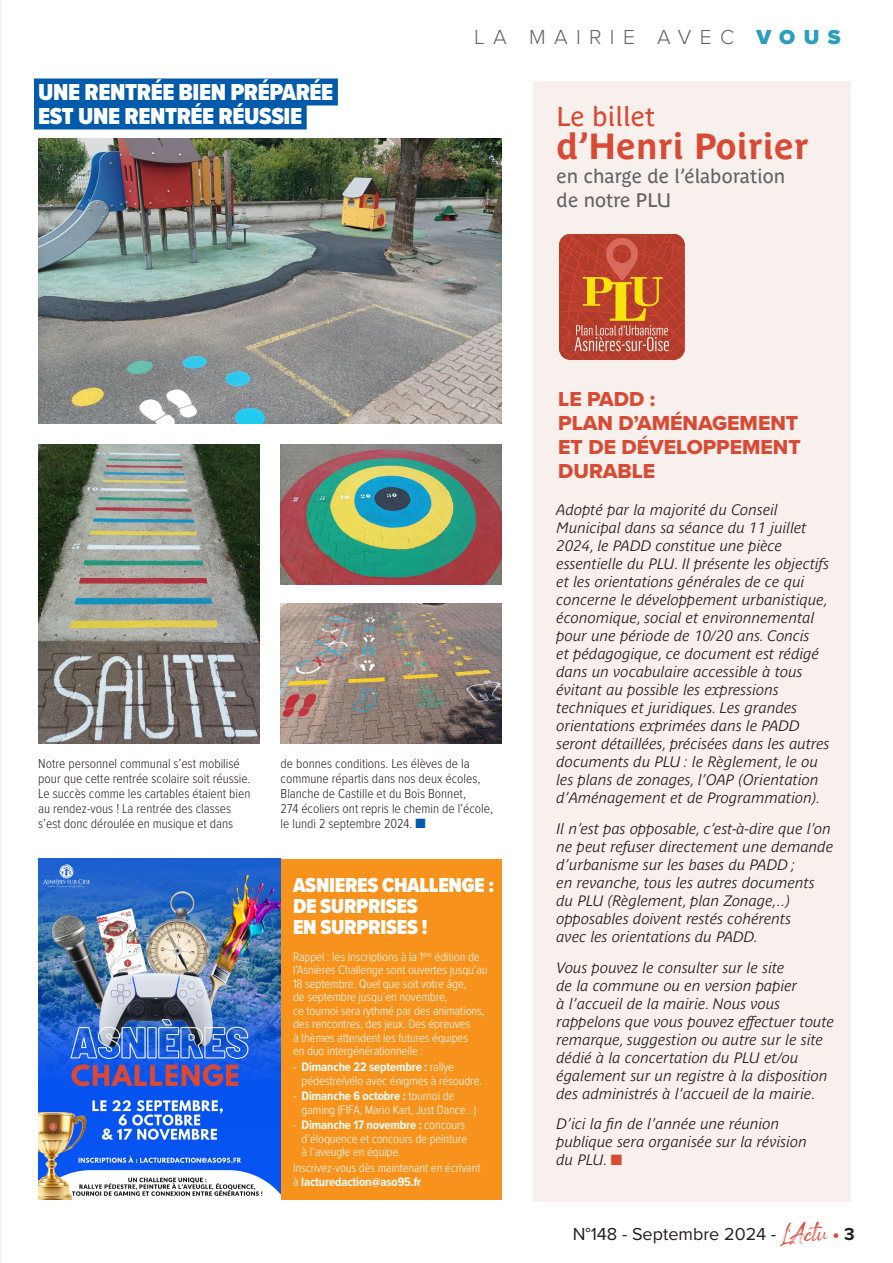
<style>
.page{position:relative;width:893px;height:1263px;background:#fff}
.page>*{position:absolute;margin:0;border:0;box-sizing:border-box;transform-origin:0 0}
.Titre{font:700 36px "Parisine Plus Std";color:#d94a35}
.Titre-2{font:27px "Parisine Plus Std";color:#d94a35}
.Titre-3{font:900 24px "Proxima Nova Cond";letter-spacing:-.015em;color:#fff}
.TEXTE{font:21px/24px "Proxima Nova Extrabld";color:#d94a35}
.Titre-4{font:900 21px/21px "Proxima Nova Cond";letter-spacing:-.015em;color:#fff}
.TEXTE-2{font:300 21px "Proxima Nova";letter-spacing:.4em;color:#636366}
.Titre-5{font:19.5px/24px "Parisine Plus Std";color:#636366}
.TEXTE-3{font:18px "Proxima Nova";color:#231f20}
.TEXTE-4{font:italic 15px/18px "Parisine Plus Std Gris";letter-spacing:.005em;color:#231f20}
.Titre-6{font:300 13.5px/15px "Proxima Nova Cond";color:#231f20}
.Titre-7{font:300 12.75px/13.5px "Proxima Nova Cond";letter-spacing:-.01em;color:#fff}
.s1{font-weight:900;color:#2b9fbb}
.s2{color:#015aaa}
.s3{font-weight:700}
.s4{color:#d94a35}
.s5{font-family:"Spartwell";font-size:24px;color:#d94a35}
.s6{font-weight:900;color:#d94a35}
</style>
<div class="page">
<div style="left:533px;top:81px;width:317px;height:1121px;background:#f8f0ec"></div>
<img style="left:559px;top:234px;width:125px;height:126px">
<div style="left:34px;top:78px;width:304px;height:27px;background:#015aaa"></div>
<div style="left:34px;top:102px;width:273px;height:27px;background:#015aaa"></div>
<img style="left:38px;top:139px;width:464px;height:284px">
<img style="left:38px;top:444px;width:221px;height:300px">
<img style="left:281px;top:444px;width:221px;height:141px">
<img style="left:281px;top:603px;width:221px;height:141px">
<div style="left:38px;top:859px;width:464px;height:340px;background:#f7931d"></div>
<img style="left:39px;top:859px;width:242px;height:340px">
<p class="Titre-3" style="left:38px;top:74px;width:296px">UNE RENTRÉE BIEN PRÉPARÉE</p>
<p class="Titre-3" style="left:38px;top:98px;width:265px">EST UNE RENTRÉE RÉUSSIE</p>
<p class="TEXTE-2" style="left:474px;top:22px;width:368px">LA MAIRIE AVEC <span class="s1">VOUS</span></p>
<p class="Titre-2" style="left:556px;top:101px;width:100px">Le billet</p>
<p class="Titre" style="left:556px;top:125px;width:254px">d’Henri Poirier</p>
<p class="Titre-5" style="left:556px;top:164px;width:230px">en charge de l’élaboration de notre PLU</p>
<p class="TEXTE" style="left:558px;top:387px;width:244px">LE PADD :<br>PLAN D’AMÉNAGEMENT<br>ET DE DÉVELOPPEMENT<br>DURABLE</p>
<p class="Titre-6" style="left:38px;top:755px;width:214px">Notre personnel communal s’est mobilisé pour que cette rentrée scolaire soit réussie.<br>Le succès comme les cartables étaient bien au rendez-vous ! La rentrée des classes s’est donc déroulée en musique et dans</p>
<p class="Titre-6" style="left:281px;top:755px;width:214px">de bonnes conditions. Les élèves de la commune répartis dans nos deux écoles, Blanche de Castille et du Bois Bonnet,<br>274 écoliers ont repris le chemin de l’école, le lundi 2 septembre 2024. <span class="s2">■</span></p>
<p class="Titre-4" style="left:293px;top:874px;width:202px">ASNIERES CHALLENGE :</p>
<p class="Titre-4" style="left:293px;top:895px;width:136px">DE SURPRISES<br>EN SURPRISES !</p>
<p class="Titre-7" style="left:293px;top:949px;width:196px">Rappel : les inscriptions à la 1<sup>ère</sup> édition de l’Asnières Challenge sont ouvertes jusqu’au 18 septembre. Quel que soit votre âge,<br>de septembre jusqu’en novembre,<br>ce tournoi sera rythmé par des animations, des rencontres, des jeux. Des épreuves<br>à thèmes attendent les futures équipes<br>en duo intergénérationnelle :</p>
<p class="Titre-7" style="left:302px;top:1059px;width:182px;text-indent:-9px">- <span class="s3">Dimanche 22 septembre :</span> rallye pédestre/vélo avec énigmes à résoudre.</p>
<p class="Titre-7" style="left:302px;top:1088px;width:176px;text-indent:-9px">- <span class="s3">Dimanche 6 octobre :</span> tournoi de gaming (FIFA, Mario Kart, Just Dance…)</p>
<p class="Titre-7" style="left:302px;top:1118px;width:167px;text-indent:-9px">- <span class="s3">Dimanche 17 novembre :</span> concours d’éloquence et concours de peinture à l’aveugle en équipe.</p>
<p class="Titre-7" style="left:293px;top:1160px;width:189px">Inscrivez-vous dès maintenant en écrivant à <span class="s3">lacturedaction@aso95.fr</span></p>
<p class="TEXTE-4" style="left:556px;top:501px;width:275px">Adopté par la majorité du Conseil Municipal dans sa séance du 11 juillet 2024, le PADD constitue une pièce essentielle du PLU. Il présente les objectifs et les orientations générales de ce qui concerne le développement urbanistique, économique, social et environnemental pour une période de 10/20 ans. Concis<br>et pédagogique, ce document est rédigé dans un vocabulaire accessible à tous évitant au possible les expressions techniques et juridiques. Les grandes orientations exprimées dans le PADD seront détaillées, précisées dans les autres documents du PLU : le Règlement, le ou les plans de zonages, l’OAP (Orientation d’Aménagement et de Programmation).</p>
<p class="TEXTE-4" style="left:556px;top:819px;width:278px">Il n’est pas opposable, c’est-à-dire que l’on ne peut refuser directement une demande d’urbanisme sur les bases du PADD ;<br>en revanche, tous les autres documents du PLU (Règlement, plan Zonage,..) opposables doivent restés cohérents<br>avec les orientations du PADD.</p>
<p class="TEXTE-4" style="left:556px;top:958px;width:279px">Vous pouvez le consulter sur le site<br>de la commune ou en version papier<br>à l’accueil de la mairie. Nous vous rappelons que vous pouvez effectuer toute remarque, suggestion ou autre sur le site dédié à la concertation du PLU et/ou également sur un registre à la disposition des administrés à l’accueil de la mairie.</p>
<p class="TEXTE-4" style="left:556px;top:1115px;width:252px">D’ici la fin de l’année une réunion publique sera organisée sur la révision du PLU. <span class="s4">■</span></p>
<p class="TEXTE-3" style="left:573px;top:1220px;width:283px">N°148 - Septembre 2024 - <span class="s5">L’Actu</span> <span class="s6">•</span> <span class="s3">3</span></p>
</div>
